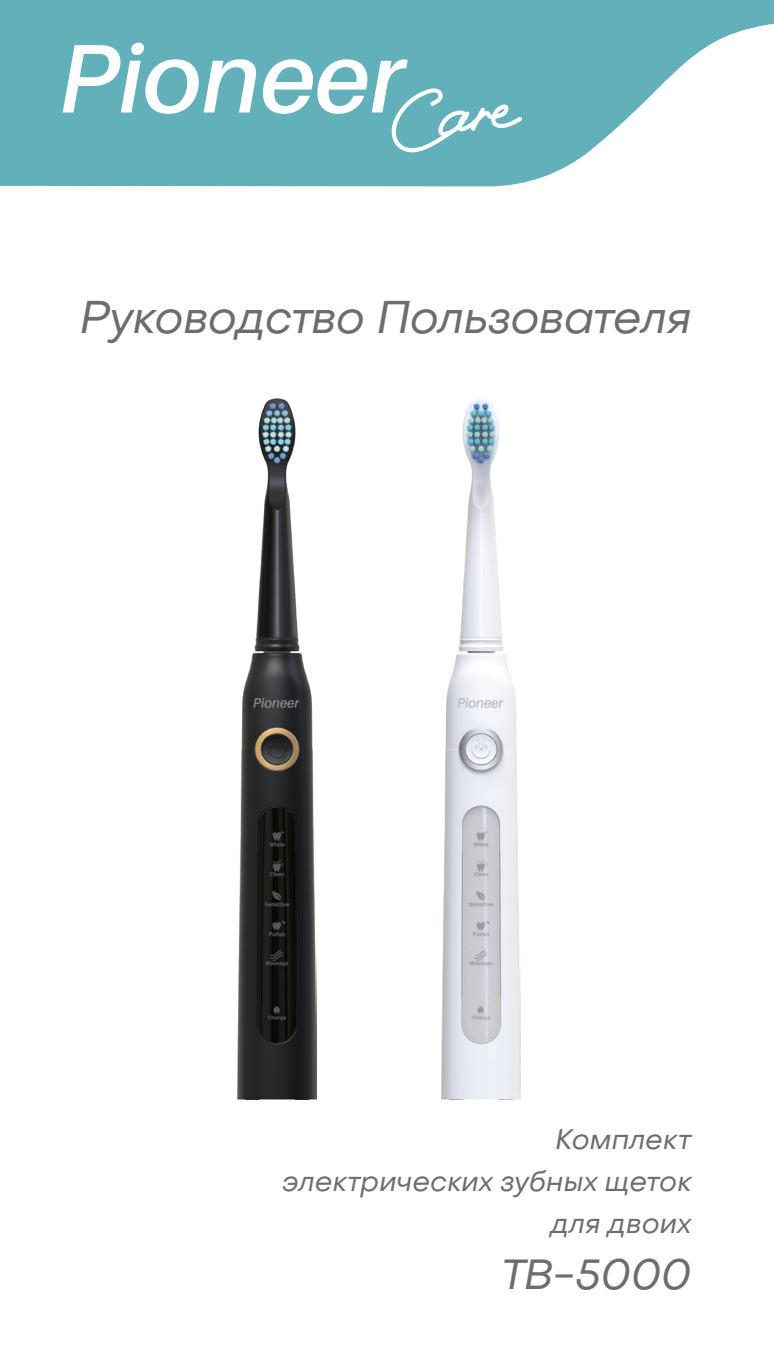
<style>
.page{position:relative;width:774px;height:1370px;background:#fff}
.page>*{position:absolute;margin:0;border:0;box-sizing:border-box;transform-origin:0 0}
.t1{font:italic 45.5px "Object Sans";letter-spacing:-.015em;color:#6c6d70}
.t2{font:italic 41.65px "Object Sans";letter-spacing:-.01em;color:#6c6d70}
.t3{font:italic 28px "Object Sans";letter-spacing:.005em;color:#6c6d70}
</style>
<div class="page">
<svg style="left:0;top:0;width:774px;height:186px;fill:#61b0ba"></svg>
<svg style="left:63px;top:43px;width:460px;height:110px"></svg>
<img style="left:237px;top:398px;width:79px;height:701px">
<img style="left:441px;top:399px;width:79px;height:700px">
<p class="t1" style="left:79px;top:289px;width:613px">Руководство Пользователя</p>
<p class="t3" style="left:555px;top:1122px;width:138px">Комплект</p>
<p class="t3" style="left:282px;top:1164px;width:411px">электрических зубных щеток</p>
<p class="t3" style="left:551px;top:1206px;width:142px">для двоих</p>
<p class="t2" style="left:501px;top:1249px;width:192px">TB-5000</p>
</div>
